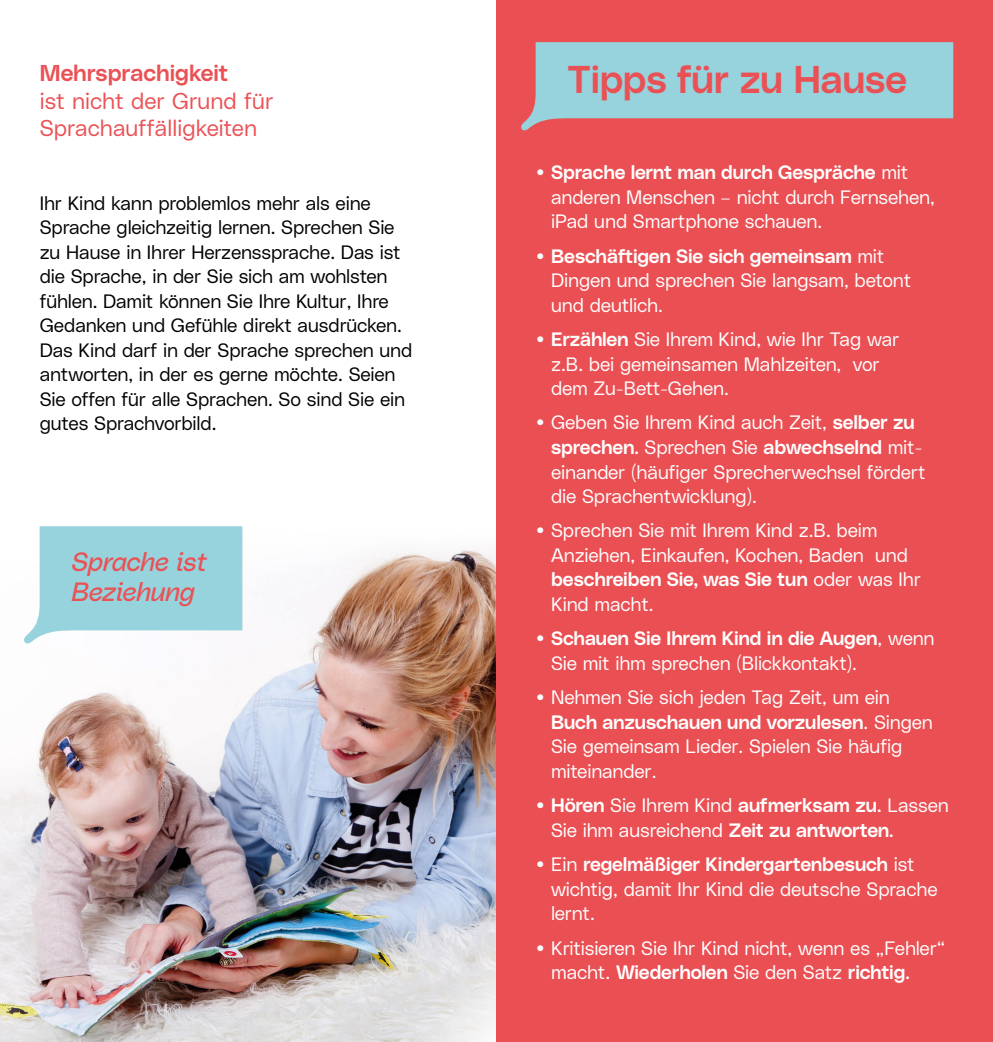
<style>
.page{position:relative;width:993px;height:1042px;background:#fff}
.page>*{position:absolute;margin:0;border:0;box-sizing:border-box;transform-origin:0 0}
.t1{font:38.5px "Lentia Nova Median";letter-spacing:-.01em;color:#ea5155}
.t2{font:italic 26.25px/30.1px "Lentia Nova Neutral";letter-spacing:-.02em;color:#ea5155}
.t3{font:22.75px/27.3px "Lentia Nova Slim";color:#ea5155}
.t4{font:22.75px "Lentia Nova Median";color:#ea5155}
.t5{font:19.25px/24.5px "Lentia Nova Slim";letter-spacing:-.01em;color:#fff}
.t6{font:19.25px/24.5px "Lentia Nova Slim";letter-spacing:-.01em;color:#000}
.t7{font:19.25px "Lentia Nova Median";letter-spacing:-.01em;color:#fff}
.s1{font-family:"Lentia Nova Slim"}
.s2{font-family:"Lentia Nova Median"}
.s3{font-family:"Lentia Nova Neutral"}
</style>
<div class="page">
<img style="left:0;top:526px;width:496px;height:516px">
<div style="left:496px;top:0;width:496px;height:1042px;background:#ea4f53"></div>
<svg style="left:23px;top:526px;width:219px;height:119px"></svg>
<svg style="left:521px;top:42px;width:431px;height:89px"></svg>
<p class="t4" style="left:40px;top:56px;width:190px">Mehrsprachigkeit</p>
<p class="t3" style="left:40px;top:86px;width:235px">ist nicht der Grund für<br>Sprachauffälligkeiten</p>
<p class="t6" style="left:40px;top:189px;width:374px">Ihr Kind kann problemlos mehr als eine Sprache gleichzeitig lernen. Sprechen Sie zu Hause in Ihrer Herzenssprache. Das ist die Sprache, in der Sie sich am wohlsten fühlen. Damit können Sie Ihre Kultur, Ihre Gedanken und Gefühle direkt ausdrücken.<br>Das Kind darf in der Sprache sprechen und antworten, in der es gerne möchte. Seien Sie offen für alle Sprachen. So sind Sie ein gutes Sprachvorbild.</p>
<h2 class="t2" style="left:71px;top:545px;width:137px">Sprache ist<br>Beziehung</h2>
<h1 class="t1" style="left:567px;top:49px;width:341px">Tipps für zu Hause</h1>
<p class="t7" style="left:536px;top:157px;width:373px"><span class="s1">•</span> Sprache lernt man durch Gespräche <span class="s1">mit</span></p>
<p class="t5" style="left:551px;top:183px;width:385px">anderen Menschen – nicht durch Fernsehen, iPad und Smartphone schauen.</p>
<p class="t7" style="left:536px;top:241px;width:349px"><span class="s1">•</span> Beschäftigen Sie sich gemeinsam <span class="s1">mit</span></p>
<p class="t5" style="left:551px;top:267px;width:361px">Dingen und sprechen Sie langsam, betont und deutlich.</p>
<p class="t5" style="left:551px;top:326px;width:350px;text-indent:-15px">• <span class="s2">Erzählen</span> Sie Ihrem Kind, wie Ihr Tag war z.B. bei gemeinsamen Mahlzeiten, vor dem Zu-Bett-Gehen.</p>
<p class="t5" style="left:536px;top:409px;width:380px">• Geben Sie Ihrem Kind auch Zeit, <span class="s2">selber zu</span></p>
<p class="t7" style="left:551px;top:432px;width:372px">sprechen<span class="s3">.</span> <span class="s1">Sprechen Sie</span> abwechselnd <span class="s1">mit-</span></p>
<p class="t5" style="left:551px;top:458px;width:376px">einander (häufiger Sprecherwechsel fördert die Sprachentwicklung).</p>
<p class="t5" style="left:551px;top:517px;width:358px;text-indent:-15px">• Sprechen Sie mit Ihrem Kind z.B. beim<br>Anziehen, Einkaufen, Kochen, Baden und</p>
<p class="t7" style="left:551px;top:565px;width:371px">beschreiben Sie, was Sie tun <span class="s1">oder was Ihr</span></p>
<p class="t5" style="left:551px;top:591px;width:104px">Kind macht.</p>
<p class="t7" style="left:536px;top:624px;width:399px"><span class="s1">•</span> Schauen Sie Ihrem Kind in die Augen<span class="s1">, wenn</span></p>
<p class="t5" style="left:551px;top:650px;width:307px">Sie mit ihm sprechen (Blickkontakt).</p>
<p class="t5" style="left:536px;top:684px;width:355px">• Nehmen Sie sich jeden Tag Zeit, um ein</p>
<p class="t7" style="left:551px;top:707px;width:383px">Buch anzuschauen und vorzulesen<span class="s1">. Singen</span></p>
<p class="t5" style="left:551px;top:733px;width:353px">Sie gemeinsam Lieder. Spielen Sie häufig miteinander.</p>
<p class="t5" style="left:551px;top:792px;width:399px;text-indent:-15px">• <span class="s2">Hören</span> Sie Ihrem Kind <span class="s2">aufmerksam zu</span><span class="s3">.</span> Lassen<br>Sie ihm ausreichend <span class="s2">Zeit zu antworten</span><span class="s3">.</span></p>
<p class="t7" style="left:536px;top:849px;width:380px"><span class="s1">• Ein</span> regelmäßiger Kindergartenbesuch <span class="s1">ist</span></p>
<p class="t5" style="left:551px;top:875px;width:388px">wichtig, damit Ihr Kind die deutsche Sprache lernt.</p>
<p class="t5" style="left:536px;top:934px;width:410px">• Kritisieren Sie Ihr Kind nicht, wenn es „Fehler“</p>
<p class="t7" style="left:551px;top:957px;width:360px"><span class="s1">macht.</span> Wiederholen <span class="s1">Sie den Satz</span> richtig<span class="s3">.</span></p>
</div>
